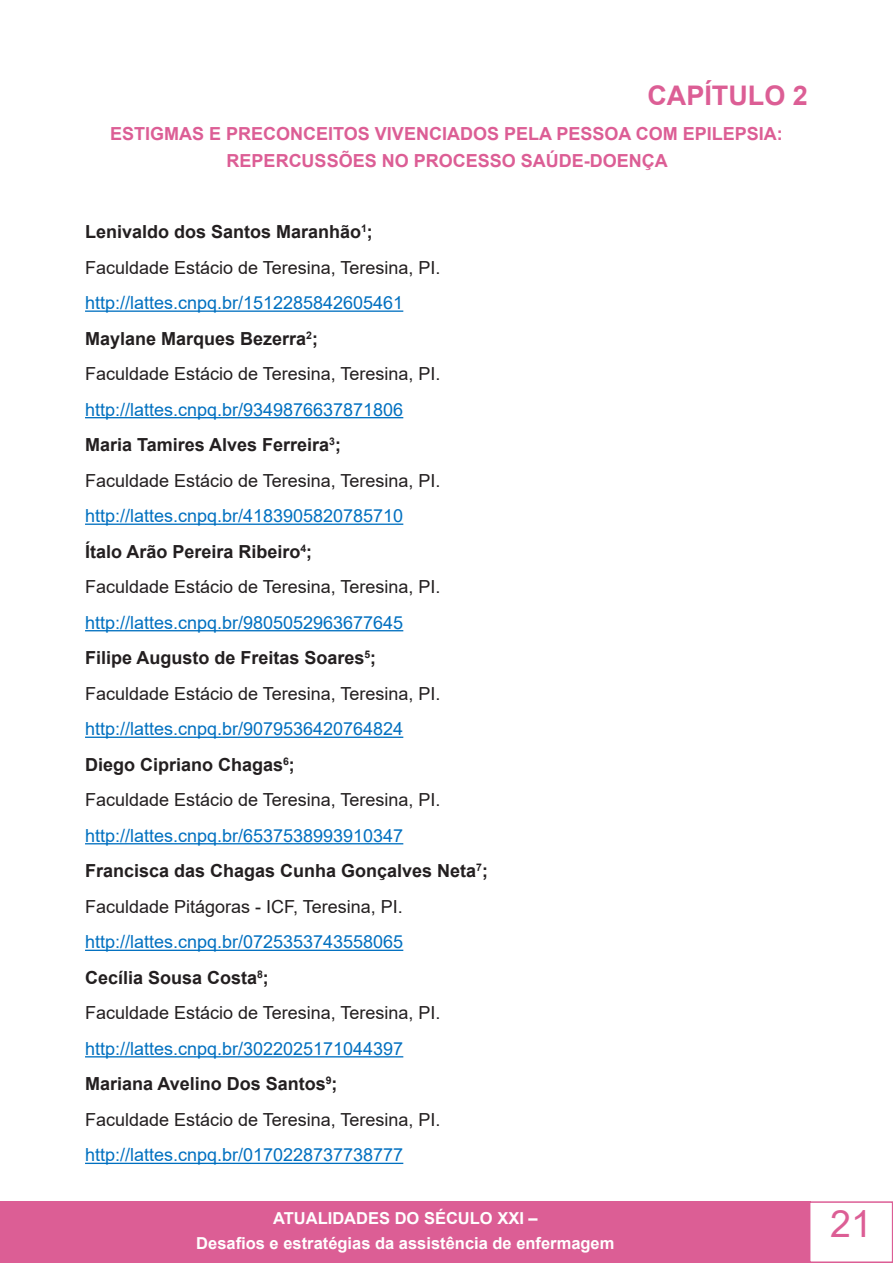
<style>
.page{position:relative;width:893px;height:1263px;background:#fff}
.page>*{position:absolute;margin:0;border:0;box-sizing:border-box;transform-origin:0 0}
.t1{font:37.5px "Arial";color:#dc5e95}
.t2{font:700 27px "Arial";color:#dc5e95}
.t3{font:18px "Arial";color:#231f20}
.t4{font:18px "Arial";color:#0070c0}
.t5{font:700 18px "Arial";color:#231f20}
.t6{font:700 18px/27px "Arial";color:#dc5e95;text-align:center}
.t7{font:700 16.5px/24.8px "Arial";color:#fff;text-align:center}
</style>
<div class="page">
<div style="left:0;top:1201px;width:810px;height:62px;background:#dc5e95"></div>
<div style="left:809px;top:1201px;width:84px;height:62px;background:#fff;border:2px solid #dc5e95"></div>
<hr style="left:85px;top:310px;width:318px;height:2px;background:#0070c0">
<hr style="left:85px;top:417px;width:318px;height:1px;background:#0070c0">
<hr style="left:85px;top:523px;width:318px;height:2px;background:#0070c0">
<hr style="left:85px;top:630px;width:318px;height:1px;background:#0070c0">
<hr style="left:85px;top:737px;width:318px;height:1px;background:#0070c0">
<hr style="left:85px;top:843px;width:318px;height:1px;background:#0070c0">
<hr style="left:85px;top:950px;width:318px;height:1px;background:#0070c0">
<hr style="left:85px;top:1056px;width:318px;height:1px;background:#0070c0">
<hr style="left:85px;top:1163px;width:318px;height:1px;background:#0070c0">
<p class="t2" style="left:647px;top:76px;width:162px">CAPÍTULO 2</p>
<p class="t6" style="left:110px;top:121px;width:674px">ESTIGMAS E PRECONCEITOS VIVENCIADOS PELA PESSOA COM EPILEPSIA:<br>REPERCUSSÕES NO PROCESSO SAÚDE-DOENÇA</p>
<p class="t5" style="left:85px;top:219px;width:289px">Lenivaldo dos Santos Maranhão<sup>1</sup>;</p>
<p class="t3" style="left:85px;top:255px;width:357px">Faculdade Estácio de Teresina, Teresina, PI.</p>
<p class="t4" style="left:85px;top:290px;width:320px">http://lattes.cnpq.br/1512285842605461</p>
<p class="t5" style="left:85px;top:326px;width:234px">Maylane Marques Bezerra<sup>2</sup>;</p>
<p class="t3" style="left:85px;top:362px;width:357px">Faculdade Estácio de Teresina, Teresina, PI.</p>
<p class="t4" style="left:85px;top:397px;width:320px">http://lattes.cnpq.br/9349876637871806</p>
<p class="t5" style="left:85px;top:432px;width:257px">Maria Tamires Alves Ferreira<sup>3</sup>;</p>
<p class="t3" style="left:85px;top:468px;width:357px">Faculdade Estácio de Teresina, Teresina, PI.</p>
<p class="t4" style="left:85px;top:504px;width:320px">http://lattes.cnpq.br/4183905820785710</p>
<p class="t5" style="left:85px;top:539px;width:229px">Ítalo Arão Pereira Ribeiro<sup>4</sup>;</p>
<p class="t3" style="left:85px;top:575px;width:357px">Faculdade Estácio de Teresina, Teresina, PI.</p>
<p class="t4" style="left:85px;top:610px;width:320px">http://lattes.cnpq.br/9805052963677645</p>
<p class="t5" style="left:85px;top:645px;width:293px">Filipe Augusto de Freitas Soares<sup>5</sup>;</p>
<p class="t3" style="left:85px;top:681px;width:357px">Faculdade Estácio de Teresina, Teresina, PI.</p>
<p class="t4" style="left:85px;top:717px;width:320px">http://lattes.cnpq.br/9079536420764824</p>
<p class="t5" style="left:85px;top:752px;width:211px">Diego Cipriano Chagas<sup>6</sup>;</p>
<p class="t3" style="left:85px;top:788px;width:357px">Faculdade Estácio de Teresina, Teresina, PI.</p>
<p class="t4" style="left:85px;top:823px;width:320px">http://lattes.cnpq.br/6537538993910347</p>
<p class="t5" style="left:85px;top:858px;width:404px">Francisca das Chagas Cunha Gonçalves Neta<sup>7</sup>;</p>
<p class="t3" style="left:85px;top:894px;width:319px">Faculdade Pitágoras - ICF, Teresina, PI.</p>
<p class="t4" style="left:85px;top:930px;width:320px">http://lattes.cnpq.br/0725353743558065</p>
<p class="t5" style="left:85px;top:965px;width:185px">Cecília Sousa Costa<sup>8</sup>;</p>
<p class="t3" style="left:85px;top:1001px;width:357px">Faculdade Estácio de Teresina, Teresina, PI.</p>
<p class="t4" style="left:85px;top:1036px;width:320px">http://lattes.cnpq.br/3022025171044397</p>
<p class="t5" style="left:85px;top:1071px;width:254px">Mariana Avelino Dos Santos<sup>9</sup>;</p>
<p class="t3" style="left:85px;top:1107px;width:357px">Faculdade Estácio de Teresina, Teresina, PI.</p>
<p class="t4" style="left:85px;top:1143px;width:320px">http://lattes.cnpq.br/0170228737738777</p>
<p class="t7" style="left:196px;top:1206px;width:420px">ATUALIDADES DO SÉCULO XXI –<br>Desafios e estratégias da assistência de enfermagem</p>
<h1 class="t1" style="left:830px;top:1198px;width:43px">21</h1>
</div>
